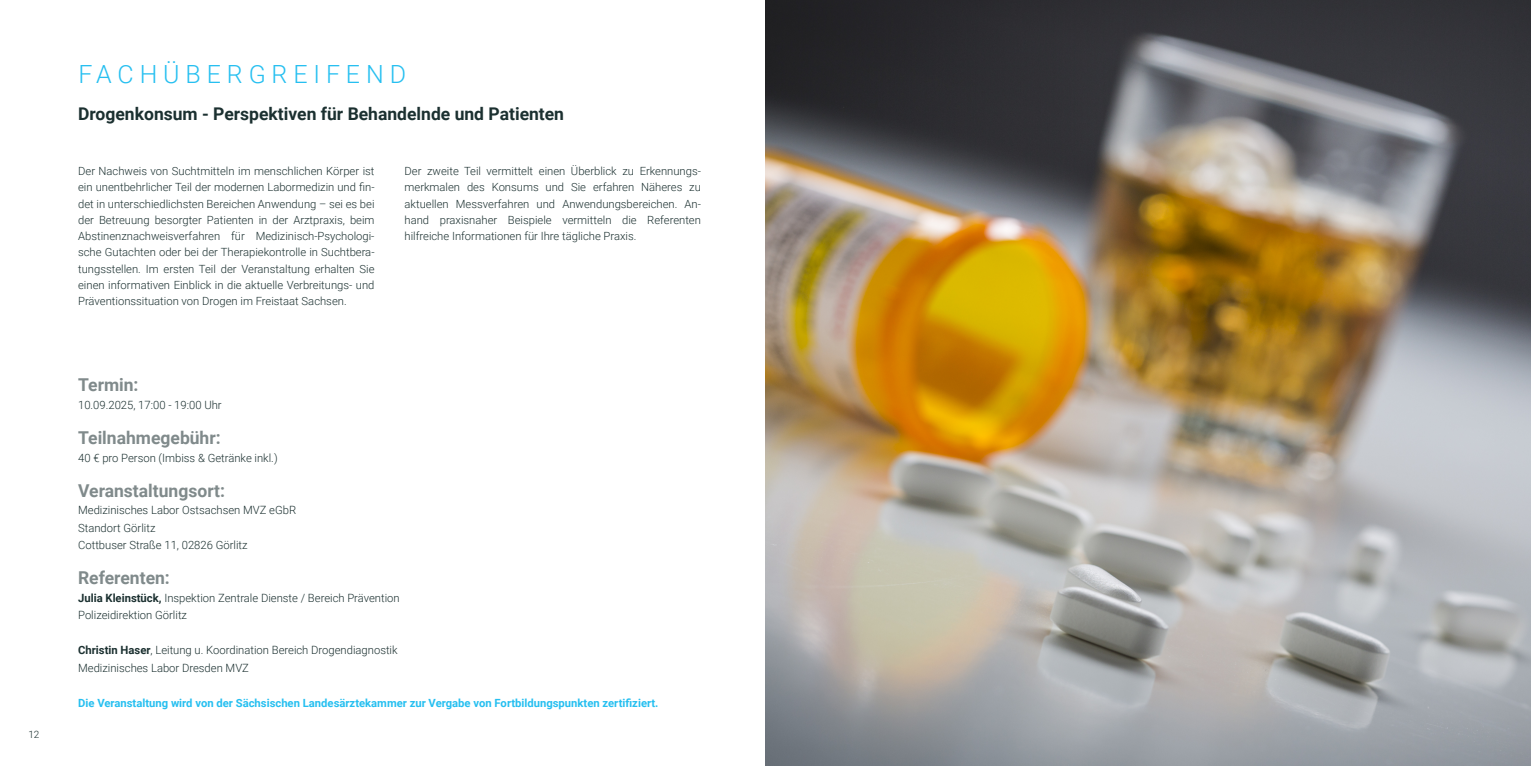
<style>
.page{position:relative;width:1531px;height:766px;background:#fff}
.page>*{position:absolute;margin:0;border:0;box-sizing:border-box;transform-origin:0 0}
.t1{font:300 25px "Roboto";letter-spacing:.235em;color:#26bff0}
.t2{font:700 17.62px "Roboto";color:#808a8b}
.t3{font:700 17.5px "Roboto";color:#1b3030}
.t4{font:300 11.38px/17.5px "Roboto";color:#1b3030}
.t5{font:300 11.25px/16.2px "Roboto";color:#1b3030;text-align:justify}
.t6{font:700 11.25px "Roboto";color:#26bff0}
.t7{font:300 10.12px "Roboto";color:#1b3030}
.s1{font-weight:700}
</style>
<div class="page">
<img style="left:765px;top:0;width:766px;height:766px">
<p class="t7" style="left:28px;top:730px;width:13px">12</p>
<h1 class="t1" style="left:78px;top:64px;width:329px">FACHÜBERGREIFEND</h1>
<h3 class="t3" style="left:78px;top:106px;width:487px">Drogenkonsum - Perspektiven für Behandelnde und Patienten</h3>
<p class="t5" style="left:78px;top:164px;width:298px">Der Nachweis von Suchtmitteln im menschlichen Körper ist ein unentbehrlicher Teil der modernen Labormedizin und fin&shy;det in unterschiedlichsten Bereichen Anwendung – sei es bei der Betreuung besorgter Patienten in der Arztpraxis, beim Abstinenznachweisverfahren für Medizinisch-Psychologi&shy;sche Gutachten oder bei der Therapiekontrolle in Suchtbera&shy;tungsstellen. Im ersten Teil der Veranstaltung erhalten Sie einen informativen Einblick in die aktuelle Verbreitungs- und Präventionssituation von Drogen im Freistaat Sachsen.</p>
<p class="t5" style="left:405px;top:164px;width:298px">Der zweite Teil vermittelt einen Überblick zu Erkennungs&shy;merkmalen des Konsums und Sie erfahren Näheres zu aktuellen Messverfahren und Anwendungsbereichen. An&shy;hand praxisnaher Beispiele vermitteln die Referenten hilfreiche Informationen für Ihre tägliche Praxis.</p>
<h2 class="t2" style="left:78px;top:378px;width:62px">Termin:</h2>
<p class="t4" style="left:78px;top:397px;width:145px">10.09.2025, 17:00 - 19:00 Uhr</p>
<h2 class="t2" style="left:78px;top:431px;width:144px">Teilnahmegebühr:</h2>
<p class="t4" style="left:78px;top:450px;width:201px">40 € pro Person (Imbiss &amp; Getränke inkl.)</p>
<h2 class="t2" style="left:78px;top:483px;width:148px">Veranstaltungsort:</h2>
<p class="t4" style="left:78px;top:502px;width:219px">Medizinisches Labor Ostsachsen MVZ eGbR<br>Standort Görlitz<br>Cottbuser Straße 11, 02826 Görlitz</p>
<h2 class="t2" style="left:78px;top:571px;width:93px">Referenten:</h2>
<p class="t4" style="left:78px;top:590px;width:323px"><span class="s1">Julia Kleinstück,</span> Inspektion Zentrale Dienste / Bereich Prävention<br>Polizeidirektion Görlitz</p>
<p class="t4" style="left:78px;top:642px;width:321px"><span class="s1">Christin Haser</span>, Leitung u. Koordination Bereich Drogendiagnostik<br>Medizinisches Labor Dresden MVZ</p>
<p class="t6" style="left:78px;top:698px;width:582px">Die Veranstaltung wird von der Sächsischen Landesärztekammer zur Vergabe von Fortbildungspunkten zertifiziert.</p>
</div>
